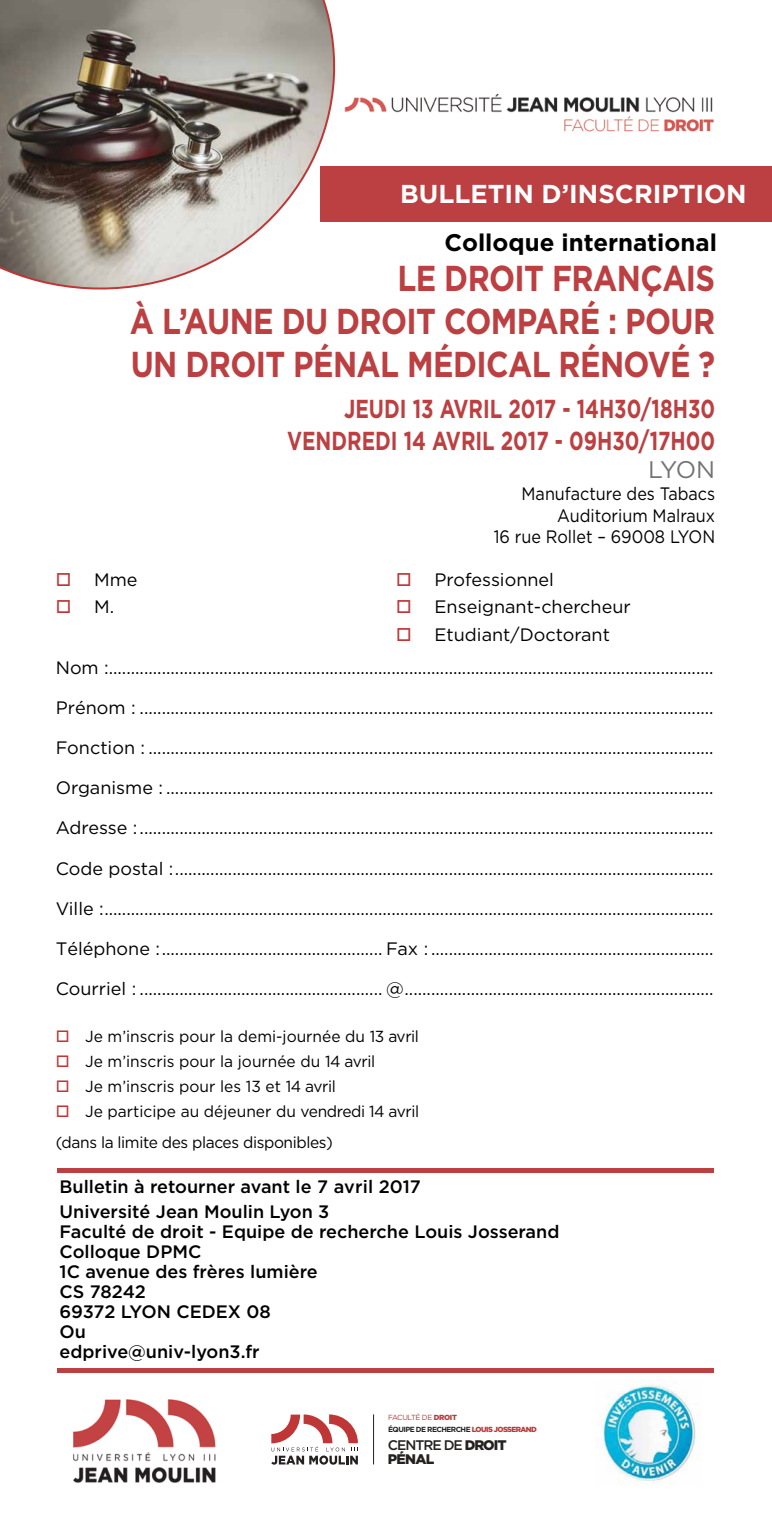
<style>
.page{position:relative;width:772px;height:1531px;background:#fff}
.page>*{position:absolute;margin:0;border:0;box-sizing:border-box;transform-origin:0 0}
.t1{font:700 36px/43.2px "Gotham";letter-spacing:-.02em;color:#bc3f41;text-align:justify;scale:.85 1}
.t2{font:700 26px/31.2px "Gotham";color:#bc3f41;text-align:right;scale:.77 1}
.t3{font:700 25.8px "Gotham";color:#fff}
.t4{font:700 24px "Gotham";color:#000}
.t5{font:24px "Gotham";color:#727375}
.t6{font:18px "Gotham";color:#000}
.t7{font:500 18px/20px "Gotham";color:#000}
.t8{font:18px/21.6px "Gotham";color:#000;text-align:right;scale:.9 1}
.t9{font:16px "Gotham";color:#000}
.t10{font:16px/30.6px "Gotham";letter-spacing:-.025em;color:#000}
.t11{font:900 14px/14.4px "Gotham";letter-spacing:-.05em;color:#232220}
.t12{font:900 7.4px/12.6px "Gotham";color:#bf3637}
.s1{color:#bf3637}
.s2{font-weight:400}
.s3{font-weight:700;color:#232220}
.s4{font-weight:500}
</style>
<div class="page">
<div style="left:320px;top:166px;width:451px;height:55px;background:#bc3f41"></div>
<hr style="left:57px;top:1169px;width:656px;height:4px;background:#bc3f41">
<hr style="left:57px;top:1368px;width:656px;height:4px;background:#bc3f41">
<svg style="left:0;top:0;width:338px;height:290px;background:#9f9790"></svg>
<img style="left:336px;top:89px;width:378px;height:47px">
<img style="left:73px;top:1399px;width:143px;height:84px">
<svg style="left:271px;top:1414px;width:87px;height:50px"></svg>
<hr style="left:373px;top:1414px;width:1px;height:50px;background:#232220">
<img style="left:601px;top:1380px;width:98px;height:104px">
<h3 class="t3" style="left:400px;top:179px;width:348px">BULLETIN D’INSCRIPTION</h3>
<h3 class="t4" style="left:444px;top:229px;width:274px">COLLOQUE INTERNATIONAL</h3>
<h1 class="t1" style="left:130px;top:255px;width:689px;text-indent:267px">LE DROIT FRANÇAIS À L’AUNE DU DROIT COMPARÉ : POUR UN DROIT PÉNAL MÉDICAL RÉNOVÉ ?</h1>
<p class="t6" style="left:56px;top:570px;width:83px"><span class="s1">□</span> Mme</p>
<p class="t6" style="left:56px;top:597px;width:60px"><span class="s1">□</span> M.</p>
<h2 class="t2" style="left:287px;top:393px;width:557px">JEUDI 13 AVRIL 2017 - 14H30/18H30<br>VENDREDI 14 AVRIL 2017 - 09H30/17H00</h2>
<h3 class="t5" style="left:647px;top:457px;width:68px">LYON</h3>
<p class="t8" style="left:493px;top:482px;width:247px">Manufacture des Tabacs<br>Auditorium Malraux<br>16 rue Rollet – 69008 LYON</p>
<p class="t6" style="left:396px;top:570px;width:159px"><span class="s1">□</span> Professionnel</p>
<p class="t6" style="left:396px;top:597px;width:236px"><span class="s1">□</span> Enseignant-chercheur</p>
<p class="t6" style="left:396px;top:624px;width:215px"><span class="s1">□</span> Etudiant/Doctorant</p>
<p class="t6" style="left:56px;top:657px;width:659px">Nom :.........................................................................................................................................</p>
<p class="t6" style="left:56px;top:697px;width:659px">Prénom : ..................................................................................................................................</p>
<p class="t6" style="left:56px;top:737px;width:659px">Fonction : ................................................................................................................................</p>
<p class="t6" style="left:56px;top:778px;width:659px">Organisme : ............................................................................................................................</p>
<p class="t6" style="left:56px;top:818px;width:659px">Adresse : ..................................................................................................................................</p>
<p class="t6" style="left:56px;top:858px;width:659px">Code postal : ..........................................................................................................................</p>
<p class="t6" style="left:56px;top:898px;width:659px">Ville : ..........................................................................................................................................</p>
<p class="t6" style="left:56px;top:939px;width:659px">Téléphone : .................................................. Fax : ................................................................</p>
<p class="t6" style="left:56px;top:979px;width:659px">Courriel : ....................................................... @ ......................................................................</p>
<p class="t9" style="left:56px;top:1028px;width:364px"><span class="s1">□</span> Je m’inscris pour la demi-journée du 13 avril</p>
<p class="t9" style="left:56px;top:1053px;width:321px"><span class="s1">□</span> Je m’inscris pour la journée du 14 avril</p>
<p class="t9" style="left:56px;top:1077px;width:281px"><span class="s1">□</span> Je m’inscris pour les 13 et 14 avril</p>
<p class="t10" style="left:56px;top:1096px;width:365px"><span class="s1">□</span> Je participe au déjeuner du vendredi 14 avril (dans la limite des places disponibles)</p>
<p class="t7" style="left:60px;top:1173px;width:362px;line-height:25.6px">Bulletin à retourner avant le 7 avril 2017<br>Université Jean Moulin Lyon 3</p>
<p class="t7" style="left:60px;top:1221px;width:501px">Faculté de droit - Equipe de recherche Louis Josserand<br>Colloque DPMC<br>1C avenue des frères lumière<br>CS 78242<br>69372 LYON CEDEX 08<br>Ou<br>edprive@univ-lyon3.fr</p>
<p class="t12" style="left:388px;top:1410px;width:150px"><span class="s2">FACULTÉ DE</span> DROIT<br><span class="s3">ÉQUIPE DE RECHERCHE</span> LOUIS JOSSERAND</p>
<p class="t11" style="left:387px;top:1437px;width:120px"><span class="s4">CENTRE DE</span> DROIT<br>PÉNAL</p>
</div>
